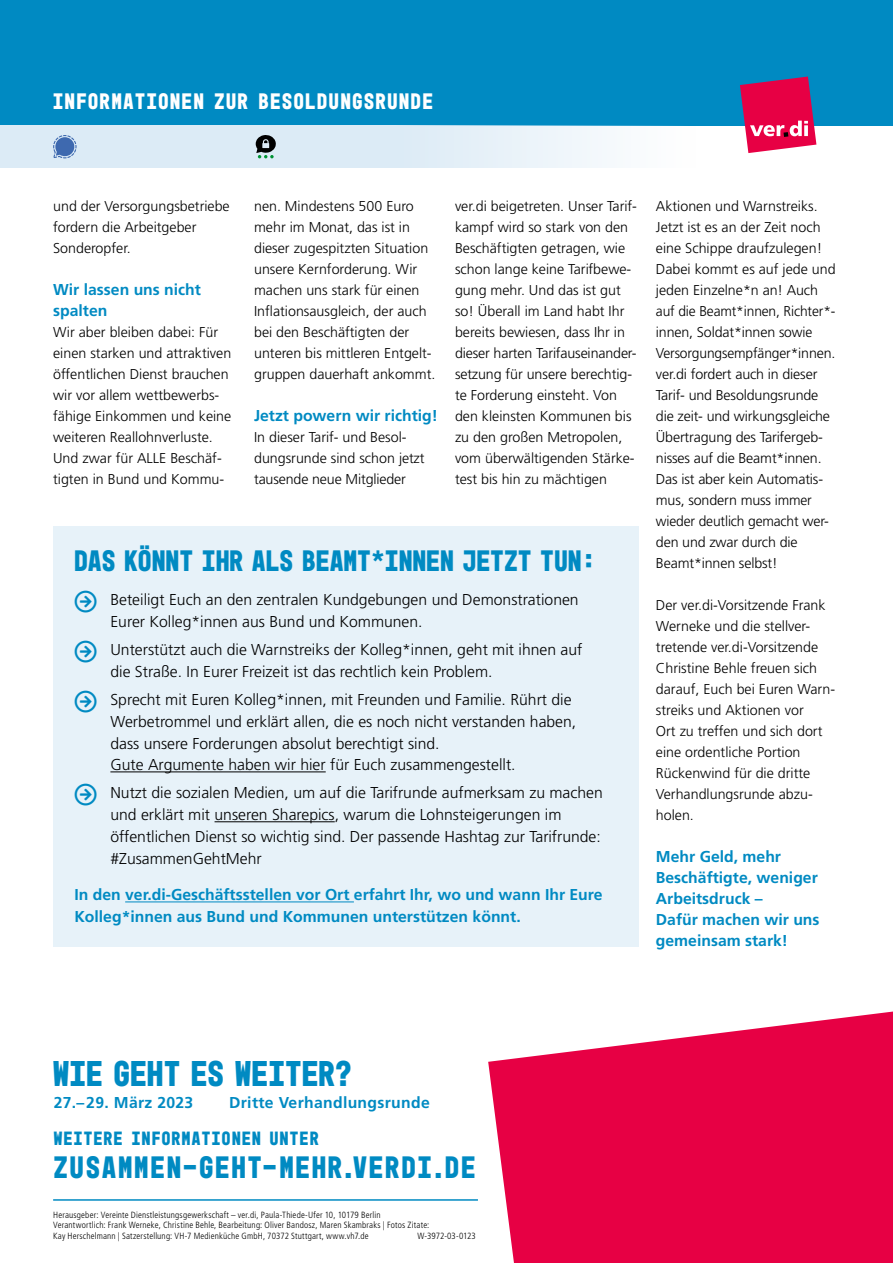
<style>
.page{position:relative;width:893px;height:1263px;background:#fff}
.page>*{position:absolute;margin:0;border:0;box-sizing:border-box;transform-origin:0 0}
.t1{font:700 36.3px "Mono 45 Headline";letter-spacing:.02em;color:#008ac2}
.t2{font:700 31.5px "Mono 45 Headline";letter-spacing:.075em;color:#008ac2}
.Zwischenueberschrift{font:700 30px "Mono 45 Headline";letter-spacing:.02em;color:#008ac2}
.t3{font:700 22.8px "Mono 45 Headline";letter-spacing:.075em;color:#fff}
.t4{font:700 19.5px "Mono 45 Headline";letter-spacing:.075em;color:#008ac2}
.t5{font:300 15.75px/21.8px "Frutiger LT Pro";color:#000}
.Zwischenueberschrift-2{font:700 15.75px/21px "Frutiger LT Pro";color:#008ac2}
.Fliesstext_10Pt{font:700 15.75px/21.8px "Frutiger LT Pro";color:#008ac2}
.Fliesstext_9_5{font:700 15.75px "Frutiger LT Pro";letter-spacing:.02em;color:#008ac2}
.Fliesstext_10Pt-2{font:300 14.25px/21px "Frutiger LT Pro";color:#000}
.copy{font:300 condensed 9px/10.5px "Frutiger LT Pro";letter-spacing:.02em;color:#000}
.copy-2{font:300 condensed 9px "Frutiger LT Pro";letter-spacing:-.005em;color:#000}
.s1{color:#008ac2}
</style>
<div class="page">
<div style="left:0;top:0;width:893px;height:125px;background:#008ac2"></div>
<svg style="left:740px;top:77px;width:76px;height:76px"></svg>
<div style="left:0;top:125px;width:695px;height:43px;background:linear-gradient(to right,#d3e6f4,#f3f8fc)"></div>
<svg style="left:53px;top:135px;width:24px;height:23px"></svg>
<svg style="left:256px;top:135px;width:20px;height:23px"></svg>
<hr style="left:53px;top:1199px;width:425px;height:2px;background:#008ac2">
<svg style="left:488px;top:1011px;width:405px;height:252px;background:#ea215c"></svg>
<div style="left:53px;top:526px;width:586px;height:420px;background:#e7f2f9"></div>
<hr style="left:110px;top:771px;width:216px;height:1px;background:#000">
<hr style="left:215px;top:821px;width:120px;height:1px;background:#000">
<hr style="left:125px;top:901px;width:229px;height:1px;background:#008ac2">
<h3 class="t3" style="left:53px;top:87px;width:381px">INFORMATIONEN ZUR BESOLDUNGSRUNDE</h3>
<p class="Fliesstext_10Pt-2" style="left:455px;top:196px;width:183px">ver.di beigetreten. Unser Tarif&shy;kampf wird so stark von den<br>Beschäftigten getragen, wie schon lange keine Tarifbewe&shy;gung mehr. Und das ist gut so! Überall im Land habt Ihr bereits bewiesen, dass Ihr in dieser harten Tarifauseinander&shy;setzung für unsere berechtig&shy;te Forderung einsteht. Von den kleinsten Kommunen bis zu den großen Metropolen, vom überwältigenden Stärke&shy;test bis hin zu mächtigen</p>
<p class="Fliesstext_10Pt-2" style="left:656px;top:196px;width:181px">Aktionen und Warnstreiks.<br>Jetzt ist es an der Zeit noch eine Schippe draufzulegen!<br>Dabei kommt es auf jede und jeden Einzelne*n an! Auch auf die Beamt*innen, Richter*- innen, Soldat*innen sowie<br>Versorgungsempfänger*innen. ver.di fordert auch in dieser<br>Tarif- und Besoldungsrunde die zeit- und wirkungsgleiche<br>Übertragung des Tarifergeb&shy;nisses auf die Beamt*innen.<br>Das ist aber kein Automatis&shy;mus, sondern muss immer wieder deutlich gemacht wer&shy;den und zwar durch die<br>Beamt*innen selbst!</p>
<p class="Fliesstext_10Pt-2" style="left:656px;top:595px;width:181px">Der ver.di-Vorsitzende Frank<br>Werneke und die stellver&shy;tretende ver.di-Vorsitzende<br>Christine Behle freuen sich darauf, Euch bei Euren Warn&shy;streiks und Aktionen vor<br>Ort zu treffen und sich dort eine ordentliche Portion<br>Rückenwind für die dritte<br>Verhandlungsrunde abzu&shy;holen.</p>
<p class="Zwischenueberschrift-2" style="left:656px;top:846px;width:165px">Mehr Geld, mehr<br>Beschäftigte, weniger<br>Arbeitsdruck –<br>Dafür machen wir uns gemeinsam stark!</p>
<p class="Fliesstext_10Pt-2" style="left:53px;top:196px;width:178px">und der Versorgungsbetriebe fordern die Arbeitgeber<br>Sonderopfer.</p>
<p class="Zwischenueberschrift-2" style="left:53px;top:279px;width:149px">Wir lassen uns nicht spalten</p>
<p class="Fliesstext_10Pt-2" style="left:53px;top:322px;width:180px">Wir aber bleiben dabei: Für einen starken und attraktiven öffentlichen Dienst brauchen wir vor allem wettbewerbs&shy;fähige Einkommen und keine weiteren Reallohnverluste.<br>Und zwar für ALLE Beschäf&shy;tigten in Bund und Kommu-</p>
<p class="Fliesstext_10Pt-2" style="left:254px;top:196px;width:183px">nen. Mindestens 500 Euro mehr im Monat, das ist in dieser zugespitzten Situation unsere Kernforderung. Wir machen uns stark für einen<br>Inflationsausgleich, der auch bei den Beschäftigten der unteren bis mittleren Entgelt&shy;gruppen dauerhaft ankommt.</p>
<p class="Zwischenueberschrift-2" style="left:254px;top:405px;width:185px">Jetzt powern wir richtig!</p>
<p class="Fliesstext_10Pt-2" style="left:254px;top:427px;width:172px">In dieser Tarif- und Besol&shy;dungsrunde sind schon jetzt tausende neue Mitglieder</p>
<p class="Zwischenueberschrift" style="left:74px;top:543px;width:522px">DAS KÖNNT IHR ALS BEAMT*INNEN JETZT TUN:</p>
<p class="t5" style="left:110px;top:589px;width:470px;text-indent:-36px"><span class="s1">✔</span> Beteiligt Euch an den zentralen Kundgebungen und Demonstrationen<br>Eurer Kolleg*innen aus Bund und Kommunen.</p>
<p class="t5" style="left:110px;top:639px;width:473px;text-indent:-36px"><span class="s1">✔</span> Unterstützt auch die Warnstreiks der Kolleg*innen, geht mit ihnen auf die Straße. In Eurer Freizeit ist das rechtlich kein Problem.</p>
<p class="t5" style="left:110px;top:689px;width:467px;text-indent:-36px"><span class="s1">✔</span> Sprecht mit Euren Kolleg*innen, mit Freunden und Familie. Rührt die Werbetrommel und erklärt allen, die es noch nicht verstanden haben, dass unsere Forderungen absolut berechtigt sind.<br>Gute Argumente haben wir hier für Euch zusammengestellt.</p>
<p class="t5" style="left:110px;top:782px;width:494px;text-indent:-36px"><span class="s1">✔</span> Nutzt die sozialen Medien, um auf die Tarifrunde aufmerksam zu machen und erklärt mit unseren Sharepics, warum die Lohnsteigerungen im öffentlichen Dienst so wichtig sind. Der passende Hashtag zur Tarifrunde: #ZusammenGehtMehr</p>
<p class="Fliesstext_10Pt" style="left:74px;top:884px;width:530px">In den ver.di-Geschäftsstellen vor Ort erfahrt Ihr, wo und wann Ihr Eure<br>Kolleg*innen aus Bund und Kommunen unterstützen könnt.</p>
<h1 class="t1" style="left:53px;top:1052px;width:300px">WIE GEHT ES WEITER?</h1>
<p class="Fliesstext_9_5" style="left:54px;top:1094px;width:141px">27.–29. März 2023</p>
<p class="Fliesstext_9_5" style="left:229px;top:1094px;width:202px">Dritte Verhandlungsrunde</p>
<h3 class="t4" style="left:54px;top:1126px;width:266px">WEITERE INFORMATIONEN UNTER</h3>
<h2 class="t2" style="left:54px;top:1148px;width:423px">ZUSAMMEN-GEHT-MEHR.VERDI.DE</h2>
<p class="copy" style="left:53px;top:1209px;width:378px">Herausgeber: Vereinte Dienstleistungsgewerkschaft – ver.di, Paula-Thiede-Ufer 10, 10179 Berlin<br>Verantwortlich: Frank Werneke, Christine Behle, Bearbeitung: Oliver Bandosz, Maren Skambraks | Fotos Zitate:<br>Kay Herschelmann | Satzerstellung: VH-7 Medienküche GmbH, 70372 Stuttgart, www.vh7.de</p>
<p class="copy-2" style="left:418px;top:1230px;width:60px">W-3972-03-0123</p>
</div>
